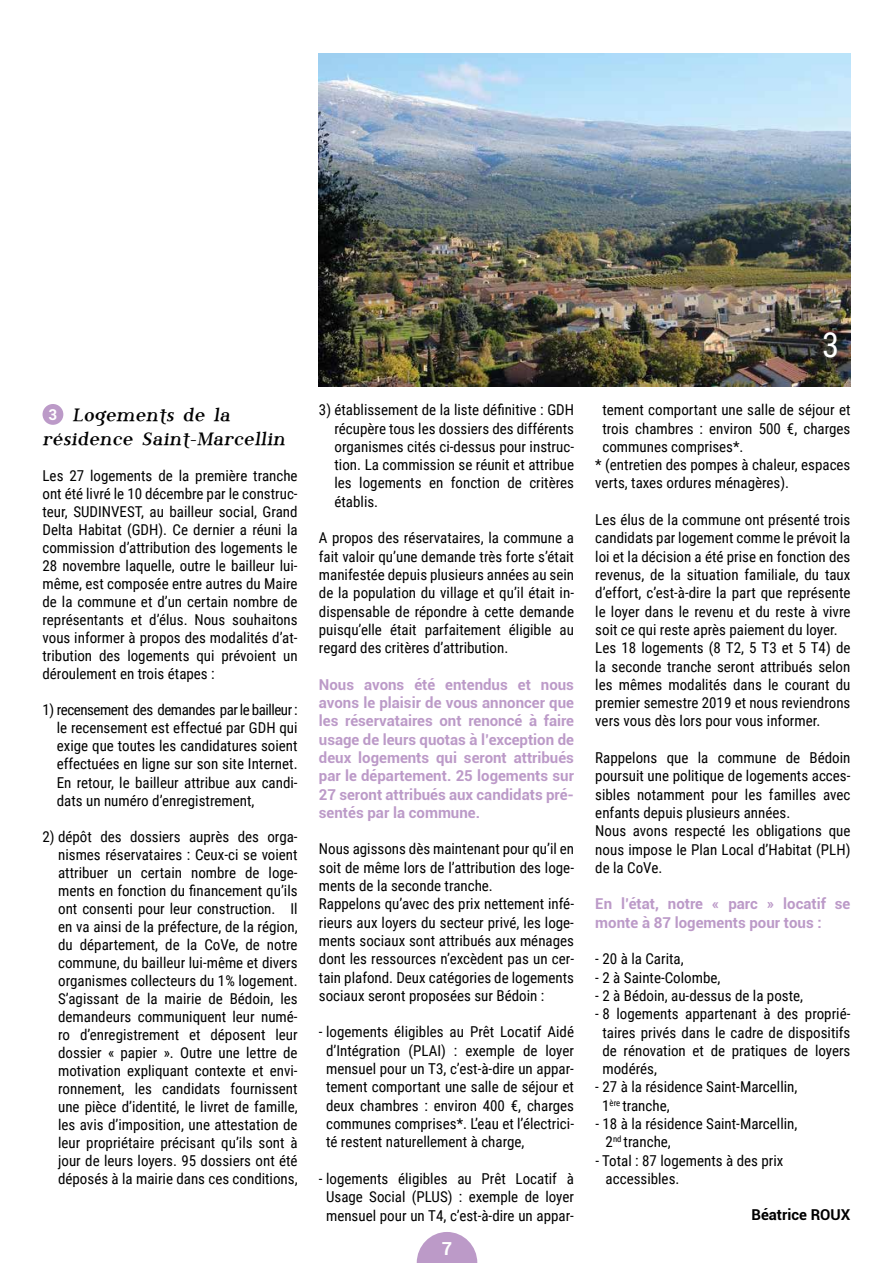
<style>
.page{position:relative;width:893px;height:1263px;background:#fff}
.page>*{position:absolute;margin:0;border:0;box-sizing:border-box;transform-origin:0 0}
.t1{font:34.5px "Roboto Condensed";color:#fff}
.t2{font:19.5px/23.4px "Phosphorus Bromide";color:#000}
.t3{font:700 18px "Roboto";color:#fff}
.t4{font:15px/18.3px "Roboto Condensed";color:#000;text-align:justify}
.t5{font:700 15px/18.3px "Roboto";color:#bc9ac8;text-align:justify}
.t6{font:700 15px "Roboto";color:#000}
.s1{font-family:"Roboto";font-weight:700;font-size:15px;color:#fff}
</style>
<div class="page">
<img style="left:319px;top:53px;width:531px;height:334px">
<svg style="left:417px;top:1232px;width:60px;height:31px"></svg>
<div style="left:43px;top:404px;width:20px;height:21px;background:#bc9ac8;border-radius:50%"></div>
<h2 class="t2" style="left:43px;top:404px;width:244px;text-indent:6px"><span class="s1">3</span> Logements de la résidence Saint-Marcellin</h2>
<p class="t4" style="left:43px;top:466px;width:257px">Les 27 logements de la première tranche ont été livré le 10 décembre par le construc&shy;teur, SUDINVEST, au bailleur social, Grand Delta Habitat (GDH). Ce dernier a réuni la commission d’attribution des logements le 28 novembre laquelle, outre le bailleur lui&shy;même, est composée entre autres du Maire de la commune et d’un certain nombre de représentants et d’élus. Nous souhaitons vous informer à propos des modalités d’at&shy;tribution des logements qui prévoient un déroulement en trois étapes :</p>
<p class="t4" style="left:57px;top:700px;width:242px;text-indent:-14px">1) recensement des demandes par le bailleur : le recensement est effectué par GDH qui exige que toutes les candidatures soient effectuées en ligne sur son site Internet.<br>En retour, le bailleur attribue aux candi&shy;dats un numéro d’enregistrement,</p>
<p class="t4" style="left:58px;top:827px;width:241px;text-indent:-16px">2) dépôt des dossiers auprès des orga&shy;nismes réservataires : Ceux-ci se voient attribuer un certain nombre de loge&shy;ments en fonction du financement qu’ils ont consenti pour leur construction. Il en va ainsi de la préfecture, de la région, du département, de la CoVe, de notre commune, du bailleur lui-même et divers organismes collecteurs du 1% logement.<br>S’agissant de la mairie de Bédoin, les demandeurs communiquent leur numé&shy;ro d’enregistrement et déposent leur dossier « papier ». Outre une lettre de motivation expliquant contexte et envi&shy;ronnement, les candidats fournissent une pièce d’identité, le livret de famille, les avis d’imposition, une attestation de leur propriétaire précisant qu’ils sont à jour de leurs loyers. 95 dossiers ont été déposés à la mairie dans ces conditions,</p>
<p class="t4" style="left:335px;top:400px;width:241px;text-indent:-16px">3) établissement de la liste définitive : GDH récupère tous les dossiers des différents organismes cités ci-dessus pour instruc&shy;tion. La commission se réunit et attribue les logements en fonction de critères établis.</p>
<p class="t4" style="left:319px;top:528px;width:257px">A propos des réservataires, la commune a fait valoir qu’une demande très forte s’était manifestée depuis plusieurs années au sein de la population du village et qu’il était in&shy;dispensable de répondre à cette demande puisqu’elle était parfaitement éligible au regard des critères d’attribution.</p>
<p class="t5" style="left:319px;top:675px;width:257px">Nous avons été entendus et nous avons le plaisir de vous annoncer que les réservataires ont renoncé à faire usage de leurs quotas à l’exception de deux logements qui seront attribués par le département. 25 logements sur 27 seront attribués aux candidats pré&shy;sentés par la commune.</p>
<p class="t4" style="left:319px;top:839px;width:257px;text-align:left">Nous agissons dès maintenant pour qu’il en soit de même lors de l’attribution des loge&shy;ments de la seconde tranche.<br>Rappelons qu’avec des prix nettement infé&shy;rieurs aux loyers du secteur privé, les loge&shy;ments sociaux sont attribués aux ménages dont les ressources n’excèdent pas un cer&shy;tain plafond. Deux catégories de logements sociaux seront proposées sur Bédoin :</p>
<p class="t4" style="left:326px;top:1022px;width:249px;text-indent:-7px">- logements éligibles au Prêt Locatif Aidé d’Intégration (PLAI) : exemple de loyer mensuel pour un T3, c’est-à-dire un appar&shy;tement comportant une salle de séjour et deux chambres : environ 400 €, charges communes comprises*. L’eau et l’électrici&shy;té restent naturellement à charge,</p>
<p class="t4" style="left:319px;top:1169px;width:257px;text-align:center">- logements éligibles au Prêt Locatif à<br>Usage Social (PLUS) : exemple de loyer mensuel pour un T4, c’est-à-dire un appar-</p>
<p class="t3" style="left:442px;top:1235px;width:12px">7</p>
<h1 class="t1" style="left:822px;top:320px;width:19px">3</h1>
<p class="t4" style="left:602px;top:400px;width:249px">tement comportant une salle de séjour et</p>
<p class="t4" style="left:602px;top:418px;width:249px">trois chambres : environ 500 €, charges</p>
<p class="t4" style="left:602px;top:437px;width:143px">communes comprises*.</p>
<p class="t4" style="left:595px;top:455px;width:257px">* (entretien des pompes à chaleur, espaces</p>
<p class="t4" style="left:595px;top:473px;width:195px">verts, taxes ordures ménagères).</p>
<p class="t4" style="left:595px;top:510px;width:257px;text-align:left">Les élus de la commune ont présenté trois candidats par logement comme le prévoit la loi et la décision a été prise en fonction des revenus, de la situation familiale, du taux d’effort, c’est-à-dire la part que représente le loyer dans le revenu et du reste à vivre soit ce qui reste après paiement du loyer.<br>Les 18 logements (8 T2, 5 T3 et 5 T4) de la seconde tranche seront attribués selon les mêmes modalités dans le courant du premier semestre 2019 et nous reviendrons vers vous dès lors pour vous informer.</p>
<p class="t4" style="left:595px;top:748px;width:257px;text-align:left">Rappelons que la commune de Bédoin poursuit une politique de logements acces&shy;sibles notamment pour les familles avec enfants depuis plusieurs années.<br>Nous avons respecté les obligations que nous impose le Plan Local d’Habitat (PLH) de la CoVe.</p>
<p class="t5" style="left:595px;top:894px;width:257px">En l’état, notre « parc » locatif se monte à 87 logements pour tous :</p>
<p class="t4" style="left:595px;top:949px;width:90px">- 20 à la Carita,</p>
<p class="t4" style="left:595px;top:967px;width:127px">- 2 à Sainte-Colombe,</p>
<p class="t4" style="left:595px;top:986px;width:209px">- 2 à Bédoin, au-dessus de la poste,</p>
<p class="t4" style="left:602px;top:1004px;width:249px;text-indent:-7px">- 8 logements appartenant à des proprié&shy;taires privés dans le cadre de dispositifs de rénovation et de pratiques de loyers modérés,</p>
<p class="t4" style="left:602px;top:1077px;width:197px;text-indent:-7px">- 27 à la résidence Saint-Marcellin,<br>1<sup>ère</sup> tranche,</p>
<p class="t4" style="left:606px;top:1114px;width:193px;text-indent:-10px">- 18 à la résidence Saint-Marcellin,<br>2<sup>nd</sup> tranche,</p>
<p class="t4" style="left:606px;top:1150px;width:179px;text-indent:-10px">- Total : 87 logements à des prix accessibles.</p>
<p class="t6" style="left:751px;top:1204px;width:101px">Béatrice ROUX</p>
</div>
